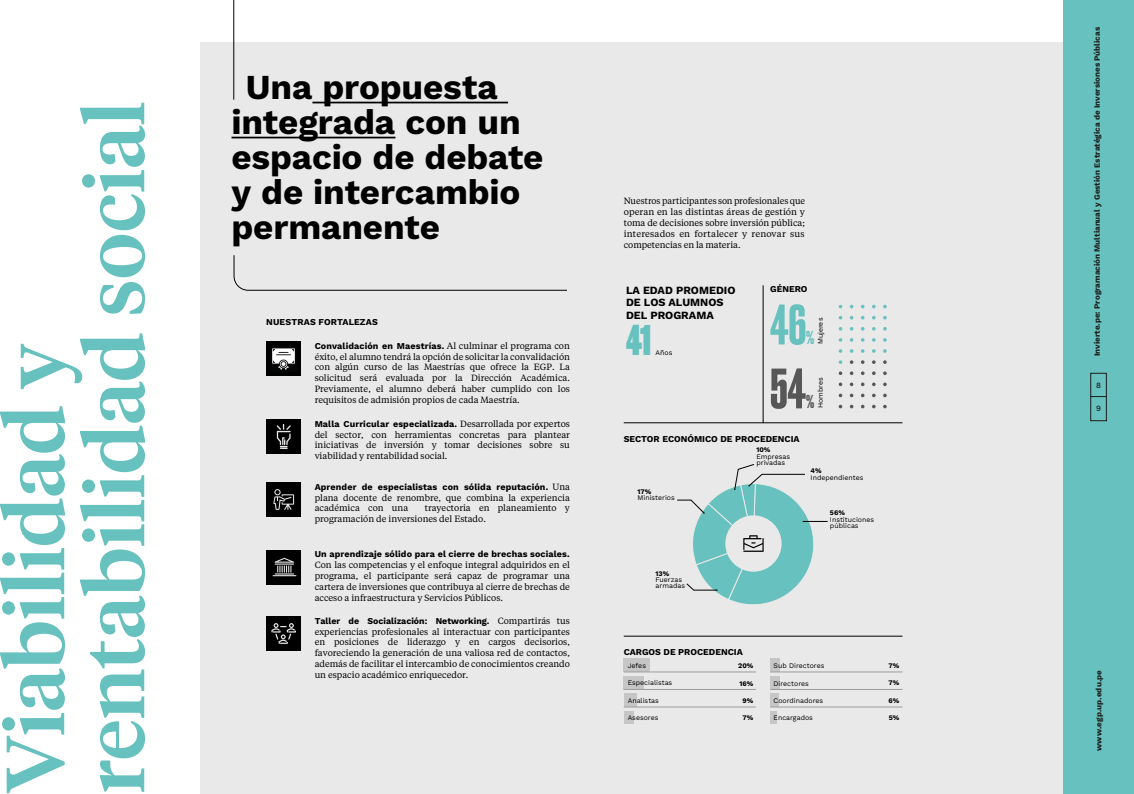
<style>
.page{position:relative;width:1134px;height:794px;background:#fff}
.page>*{position:absolute;margin:0;border:0;box-sizing:border-box;transform-origin:0 0}
.t1{font:500 82px/80px "Tiempos Headline";color:#67c1be}
.t2{font:500 53.5px "Druk";color:#67c1be}
.t3{font:500 53.5px "Druk";color:#585757}
.t4{font:800 40.4px "Druk";color:#67c1be}
.t5{font:700 35px/35px "Work Sans";letter-spacing:-.005em;color:#000}
.t6{font:500 17.6px "Druk";color:#67c1be}
.t7{font:500 17.6px "Druk";color:#585757}
.t8{font:700 11px/12.8px "Work Sans";color:#000}
.t9{font:9px/10.8px "Tiempos Text";color:#000;text-align:justify}
.t10{font:700 9px "Work Sans";letter-spacing:.015em;color:#000}
.t11{font:700 8px "Work Sans";color:#1d1d1b}
.t12{font:700 8px "Work Sans";letter-spacing:.02em;color:#1d1d1b}
.t13{font:500 8px "Work Sans";color:#1d1d1b}
.t14{font:7px/6.4px "Work Sans";color:#000}
.t15{font:700 7px "Work Sans";color:#000}
.s1{font-family:"Tiempos Text";font-weight:400}
</style>
<div class="page">
<div style="left:200px;top:43px;width:863px;height:751px;background:#e9e9e9"></div>
<hr style="left:763px;top:285px;width:1px;height:138px;background:#000">
<svg style="left:677px;top:464px;width:151px;height:141px"></svg>
<hr style="left:624px;top:422px;width:278px;height:1px;background:#000">
<svg style="left:872px;top:305px;width:4px;height:3px"></svg>
<svg style="left:883px;top:305px;width:4px;height:3px"></svg>
<svg style="left:872px;top:316px;width:4px;height:3px"></svg>
<svg style="left:883px;top:316px;width:4px;height:3px"></svg>
<svg style="left:872px;top:327px;width:4px;height:3px"></svg>
<svg style="left:883px;top:327px;width:4px;height:3px"></svg>
<svg style="left:839px;top:338px;width:3px;height:4px"></svg>
<svg style="left:850px;top:338px;width:3px;height:4px"></svg>
<svg style="left:861px;top:338px;width:3px;height:4px"></svg>
<svg style="left:872px;top:338px;width:4px;height:4px"></svg>
<svg style="left:883px;top:338px;width:4px;height:4px"></svg>
<svg style="left:839px;top:349px;width:3px;height:4px"></svg>
<svg style="left:850px;top:349px;width:3px;height:4px"></svg>
<svg style="left:861px;top:349px;width:3px;height:4px"></svg>
<svg style="left:872px;top:349px;width:4px;height:4px"></svg>
<svg style="left:883px;top:349px;width:4px;height:4px"></svg>
<svg style="left:839px;top:360px;width:3px;height:4px"></svg>
<svg style="left:850px;top:360px;width:3px;height:4px"></svg>
<svg style="left:861px;top:360px;width:3px;height:4px"></svg>
<svg style="left:872px;top:360px;width:4px;height:4px"></svg>
<svg style="left:883px;top:360px;width:4px;height:4px"></svg>
<svg style="left:839px;top:371px;width:3px;height:4px"></svg>
<svg style="left:850px;top:371px;width:3px;height:4px"></svg>
<svg style="left:861px;top:371px;width:3px;height:4px"></svg>
<svg style="left:872px;top:371px;width:4px;height:4px"></svg>
<svg style="left:883px;top:371px;width:4px;height:4px"></svg>
<svg style="left:839px;top:382px;width:3px;height:4px"></svg>
<svg style="left:850px;top:382px;width:3px;height:4px"></svg>
<svg style="left:872px;top:382px;width:4px;height:4px"></svg>
<svg style="left:883px;top:382px;width:4px;height:4px"></svg>
<svg style="left:872px;top:394px;width:4px;height:3px"></svg>
<svg style="left:883px;top:394px;width:4px;height:3px"></svg>
<svg style="left:872px;top:405px;width:4px;height:3px"></svg>
<svg style="left:883px;top:405px;width:4px;height:3px"></svg>
<hr style="left:624px;top:636px;width:278px;height:1px;background:#000">
<div style="left:624px;top:676px;width:20px;height:13px;background:#c7c6c6"></div>
<div style="left:624px;top:659px;width:26px;height:13px;background:#c7c6c6"></div>
<div style="left:624px;top:694px;width:12px;height:13px;background:#c7c6c6"></div>
<div style="left:624px;top:711px;width:10px;height:12px;background:#c7c6c6"></div>
<hr style="left:624px;top:672px;width:132px;height:1px;background:#9d9d9c">
<hr style="left:624px;top:689px;width:132px;height:1px;background:#9d9d9c">
<hr style="left:624px;top:707px;width:132px;height:1px;background:#9d9d9c">
<div style="left:770px;top:659px;width:10px;height:13px;background:#c7c6c6"></div>
<div style="left:770px;top:676px;width:10px;height:13px;background:#c7c6c6"></div>
<div style="left:770px;top:694px;width:9px;height:13px;background:#c7c6c6"></div>
<div style="left:770px;top:711px;width:7px;height:12px;background:#c7c6c6"></div>
<hr style="left:770px;top:672px;width:132px;height:1px;background:#9d9d9c">
<hr style="left:770px;top:689px;width:132px;height:1px;background:#9d9d9c">
<hr style="left:770px;top:707px;width:132px;height:1px;background:#9d9d9c">
<div style="left:266px;top:616px;width:35px;height:35px;background:#000"></div>
<svg style="left:271px;top:623px;width:25px;height:21px"></svg>
<div style="left:266px;top:419px;width:35px;height:35px;background:#000"></div>
<svg style="left:276px;top:424px;width:15px;height:25px"></svg>
<div style="left:266px;top:482px;width:35px;height:35px;background:#000"></div>
<svg style="left:273px;top:489px;width:21px;height:21px"></svg>
<div style="left:266px;top:549px;width:35px;height:35px;background:#000"></div>
<svg style="left:272px;top:558px;width:25px;height:18px"></svg>
<hr style="left:312px;top:102px;width:196px;height:1px;background:#000">
<hr style="left:231px;top:137px;width:164px;height:1px;background:#000">
<hr style="left:234px;top:0;width:1px;height:100px;background:#000">
<svg style="left:234px;top:255px;width:333px;height:35px"></svg>
<div style="left:266px;top:341px;width:35px;height:35px;background:#000"></div>
<div style="left:1063px;top:0;width:71px;height:794px;background:#67c1be"></div>
<svg style="left:1092px;top:396px;width:13px;height:1px"></svg>
<div style="left:1090px;top:373px;width:17px;height:48px;border:1px solid #1d1d1b"></div>
<img style="left:272px;top:348px;width:23px;height:22px">
<h1 class="t1" style="left:-9px;top:793px;width:693px;rotate:-90deg">Viabilidad y rentabilidad social</h1>
<h3 class="t5" style="left:231px;top:68px;width:313px;text-indent:14px">Una propuesta integrada con un espacio de debate y de intercambio permanente</h3>
<p class="t10" style="left:266px;top:315px;width:113px">NUESTRAS FORTALEZAS</p>
<p class="t10" style="left:315px;top:339px;width:257px">Convalidación en Maestrías. <span class="s1">Al culminar el programa con</span></p>
<p class="t9" style="left:315px;top:351px;width:257px">éxito, el alumno tendrá la opción de solicitar la convalidación con algún curso de las Maestrías que ofrece la EGP. La solicitud será evaluada por la Dirección Académica.<br>Previamente, el alumno deberá haber cumplido con los requisitos de admisión propios de cada Maestría.</p>
<p class="t10" style="left:315px;top:417px;width:257px">Malla Curricular especializada. <span class="s1">Desarrollada por expertos</span></p>
<p class="t9" style="left:315px;top:428px;width:257px">del sector, con herramientas concretas para plantear iniciativas de inversión y tomar decisiones sobre su viabilidad y rentabilidad social.</p>
<p class="t10" style="left:315px;top:480px;width:257px">Aprender de especialistas con sólida reputación. <span class="s1">Una</span></p>
<p class="t9" style="left:315px;top:491px;width:257px">plana docente de renombre, que combina la experiencia académica con una</p>
<p class="t9" style="left:315px;top:502px;width:257px;text-indent:110px">trayectoria en planeamiento y programación de inversiones del Estado.</p>
<p class="t10" style="left:315px;top:547px;width:257px">Un aprendizaje sólido para el cierre de brechas sociales.</p>
<p class="t9" style="left:315px;top:559px;width:257px">Con las competencias y el enfoque integral adquiridos en el programa, el participante será capaz de programar una cartera de inversiones que contribuya al cierre de brechas de acceso a infraestructura y Servicios Públicos.</p>
<p class="t10" style="left:315px;top:614px;width:257px">Taller de Socialización: Networking. <span class="s1">Compartirás tus</span></p>
<p class="t9" style="left:315px;top:625px;width:257px">experiencias profesionales al interactuar con participantes en posiciones de liderazgo y en cargos decisorios, favoreciendo la generación de una valiosa red de contactos, además de facilitar el intercambio de conocimientos creando un espacio académico enriquecedor.</p>
<p class="t9" style="left:624px;top:195px;width:183px">Nuestros participantes son profesionales que operan en las distintas áreas de gestión y toma de decisiones sobre inversión pública; interesados en fortalecer y renovar sus competencias en la materia.</p>
<p class="t8" style="left:626px;top:283px;width:111px">LA EDAD PROMEDIO<br>DE LOS ALUMNOS<br>DEL PROGRAMA</p>
<h3 class="t4" style="left:626px;top:312px;width:26px">41</h3>
<p class="t14" style="left:655px;top:349px;width:18px">Años</p>
<p class="t10" style="left:770px;top:282px;width:39px">GÉNERO</p>
<h2 class="t2" style="left:770px;top:288px;width:38px">46</h2>
<p class="t14" style="left:817px;top:344px;width:28px;rotate:-90deg">Mujeres</p>
<p class="t14" style="left:817px;top:408px;width:32px;rotate:-90deg">Hombres</p>
<h3 class="t6" style="left:806px;top:326px;width:10px">%</h3>
<h2 class="t3" style="left:770px;top:352px;width:37px">54</h2>
<h3 class="t7" style="left:806px;top:390px;width:10px">%</h3>
<p class="t10" style="left:624px;top:432px;width:177px">SECTOR ECONÓMICO DE PROCEDENCIA</p>
<p class="t15" style="left:637px;top:486px;width:15px">17%</p>
<p class="t14" style="left:637px;top:494px;width:39px">Ministerios</p>
<p class="t15" style="left:756px;top:444px;width:16px">10%</p>
<p class="t14" style="left:756px;top:453px;width:35px">Empresas privadas</p>
<p class="t15" style="left:811px;top:465px;width:13px">4%</p>
<p class="t14" style="left:811px;top:474px;width:54px">Independientes</p>
<p class="t15" style="left:830px;top:508px;width:16px">56%</p>
<p class="t14" style="left:830px;top:516px;width:46px">Instituciones públicas</p>
<p class="t15" style="left:655px;top:568px;width:15px">13%</p>
<p class="t14" style="left:655px;top:576px;width:31px">Fuerzas armadas</p>
<p class="t10" style="left:624px;top:645px;width:121px">CARGOS DE PROCEDENCIA</p>
<p class="t14" style="left:628px;top:662px;width:20px">Jefes</p>
<p class="t14" style="left:628px;top:679px;width:46px">Especialistas</p>
<p class="t14" style="left:628px;top:697px;width:33px">Analistas</p>
<p class="t14" style="left:628px;top:714px;width:32px">Asesores</p>
<p class="t15" style="left:738px;top:660px;width:17px">20%</p>
<p class="t15" style="left:739px;top:678px;width:15px">16%</p>
<p class="t15" style="left:743px;top:695px;width:12px">9%</p>
<p class="t15" style="left:743px;top:712px;width:12px">7%</p>
<p class="t14" style="left:774px;top:662px;width:52px">Sub Directores</p>
<p class="t14" style="left:774px;top:679px;width:37px">Directores</p>
<p class="t14" style="left:774px;top:697px;width:51px">Coordinadores</p>
<p class="t14" style="left:774px;top:714px;width:41px">Encargados</p>
<p class="t15" style="left:888px;top:660px;width:12px">7%</p>
<p class="t15" style="left:888px;top:678px;width:12px">7%</p>
<p class="t15" style="left:888px;top:695px;width:12px">6%</p>
<p class="t15" style="left:889px;top:712px;width:12px">5%</p>
<p class="t11" style="left:1091px;top:356px;width:330px;rotate:-90deg">Invierte.pe: Programación Multianual y Gestión Estratégica de Inversiones Públicas</p>
<p class="t13" style="left:1096px;top:379px;width:6px">8</p>
<p class="t13" style="left:1096px;top:402px;width:6px">9</p>
<p class="t12" style="left:1093px;top:751px;width:83px;rotate:-90deg">www.egp.up.edu.pe</p>
</div>
